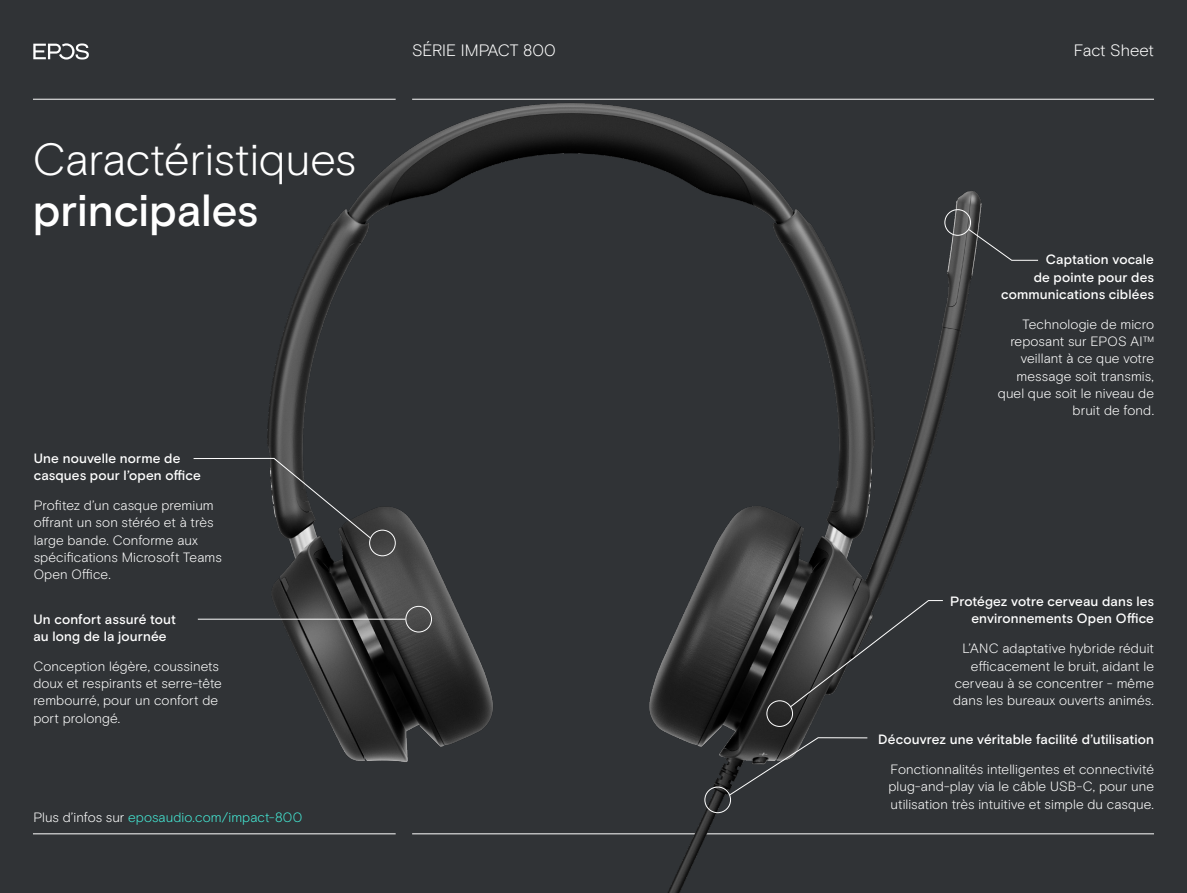
<style>
.page{position:relative;width:1187px;height:893px;background:#fff}
.page>*{position:absolute;margin:0;border:0;box-sizing:border-box;transform-origin:0 0}
.t1{font:300 45px/51px "EPOS Basis";letter-spacing:-.01em;color:#fff}
.t2{font:300 16.5px "EPOS Basis";letter-spacing:-.01em;color:#fff}
.EPOS_bodytext{font:300 13.5px/17.2px "EPOS Basis";letter-spacing:.005em;color:#fff}
.EPOS_bodytext-2{font:500 13.5px/17.2px "EPOS Basis";letter-spacing:.01em;color:#fff}
.EPOS_bodytext-3{font:300 13.5px "EPOS Basis";letter-spacing:.005em;color:#44ead6}
.s1{font-weight:500}
.s2{color:#fff}
</style>
<div class="page">
<div style="left:0;top:0;width:1186px;height:893px;background:#303336"></div>
<hr style="left:33px;top:99px;width:362px;height:1px;background:#fff">
<hr style="left:33px;top:834px;width:362px;height:1px;background:#fff">
<hr style="left:412px;top:99px;width:741px;height:1px;background:#fff">
<hr style="left:412px;top:834px;width:741px;height:1px;background:#fff">
<svg style="left:33px;top:43px;width:56px;height:17px"></svg>
<img style="left:184px;top:98px;width:848px;height:795px">
<div style="left:405px;top:606px;width:27px;height:26px;border:1px solid #fff;border-radius:50%"></div>
<hr style="left:198px;top:619px;width:207px;height:1px;background:#fff">
<div style="left:369px;top:530px;width:26px;height:26px;border:1px solid #fff;border-radius:50%"></div>
<svg style="left:193px;top:458px;width:178px;height:81px"></svg>
<div style="left:704px;top:787px;width:26px;height:26px;border:1px solid #fff;border-radius:50%"></div>
<svg style="left:728px;top:737px;width:140px;height:59px"></svg>
<div style="left:766px;top:700px;width:26px;height:27px;border:1px solid #fff;border-radius:50%"></div>
<svg style="left:789px;top:600px;width:154px;height:108px"></svg>
<div style="left:944px;top:209px;width:26px;height:27px;border:1px solid #fff;border-radius:50%"></div>
<svg style="left:967px;top:228px;width:71px;height:33px"></svg>
<p class="t1" style="left:33px;top:135px;width:325px">Caractéristiques <span class="s1">principales</span></p>
<p class="EPOS_bodytext-2" style="left:34px;top:450px;width:169px">Une nouvelle norme de casques pour l’open office</p>
<p class="EPOS_bodytext" style="left:34px;top:497px;width:190px">Profitez d’un casque premium offrant un son stéréo et à très large bande. Conforme aux spécifications Microsoft Teams<br>Open Office.</p>
<p class="EPOS_bodytext-2" style="left:33px;top:611px;width:144px">Un confort assuré tout au long de la journée</p>
<p class="EPOS_bodytext" style="left:33px;top:658px;width:190px">Conception légère, coussinets doux et respirants et serre-tête rembourré, pour un confort de port prolongé.</p>
<p class="EPOS_bodytext-3" style="left:33px;top:809px;width:270px"><span class="s2">Plus d’infos sur</span> eposaudio.com/impact-800</p>
<p class="t2" style="left:412px;top:41px;width:145px">SÉRIE IMPACT 800</p>
<p class="t2" style="left:1073px;top:41px;width:82px">Fact Sheet</p>
<p class="EPOS_bodytext-2" style="left:1001px;top:251px;width:154px;text-align:right">Captation vocale<br>de pointe pour des communications ciblées</p>
<p class="EPOS_bodytext" style="left:997px;top:316px;width:158px;text-align:right">Technologie de micro reposant sur EPOS AI™ veillant à ce que votre message soit transmis, quel que soit le niveau de bruit de fond.</p>
<p class="EPOS_bodytext-2" style="left:950px;top:593px;width:205px;text-align:right">Protégez votre cerveau dans les environnements Open Office</p>
<p class="EPOS_bodytext" style="left:953px;top:640px;width:202px;text-align:right">L’ANC adaptative hybride réduit efficacement le bruit, aidant le cerveau à se concentrer - même dans les bureaux ouverts animés.</p>
<p class="EPOS_bodytext-2" style="left:878px;top:731px;width:277px">Découvrez une véritable facilité d’utilisation</p>
<p class="EPOS_bodytext" style="left:888px;top:761px;width:267px;text-align:justify">Fonctionnalités intelligentes et connectivité plug-and-play via le câble USB-C, pour une utilisation très intuitive et simple du casque.</p>
</div>
